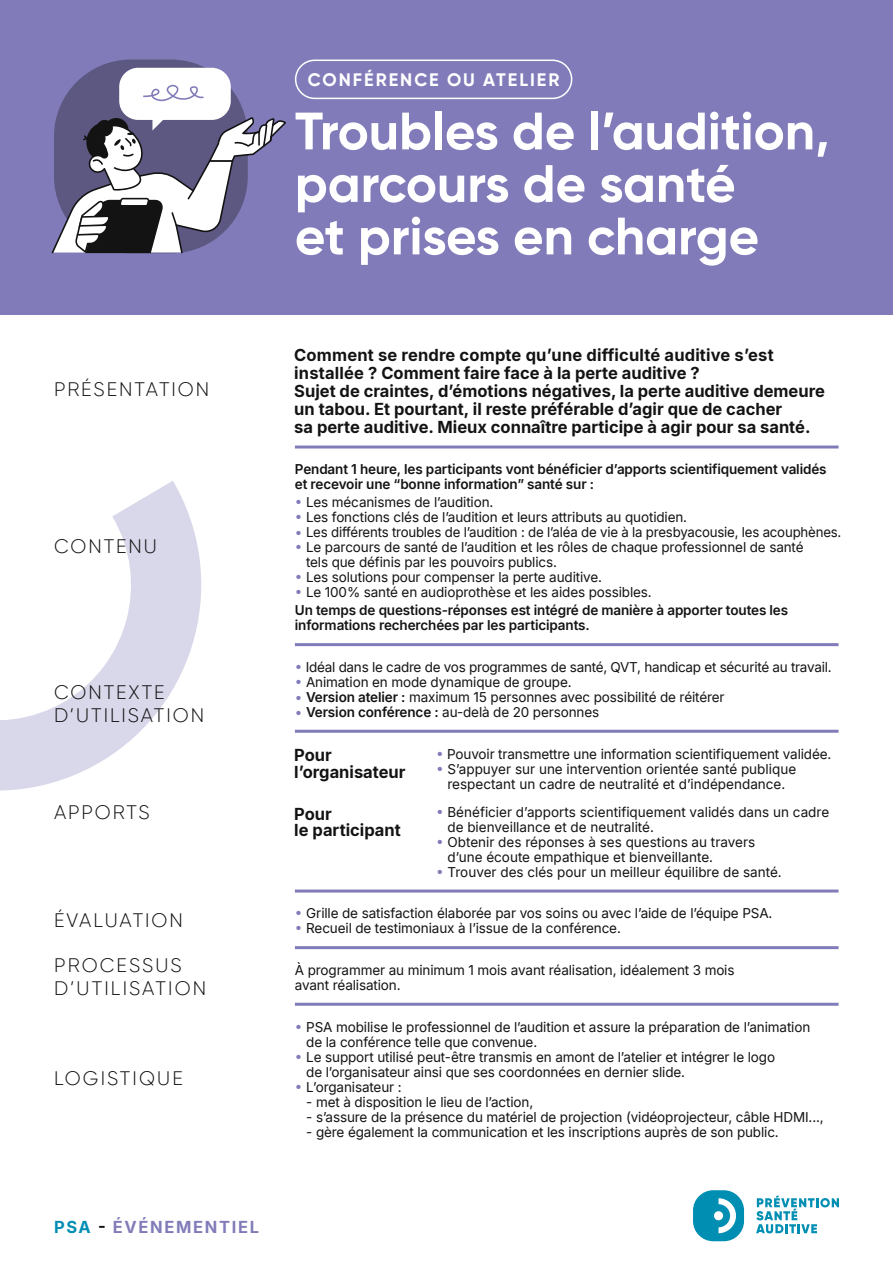
<style>
.page{position:relative;width:893px;height:1263px;background:#fff}
.page>*{position:absolute;margin:0;border:0;box-sizing:border-box;transform-origin:0 0}
.t1{font:700 52.5px/52.5px "Gilroy";color:#fff}
.t2{font:300 19.5px/23.4px "Gilroy";letter-spacing:.1em;color:#131313}
.t3{font:700 18px "Gilroy";letter-spacing:.11em;color:#fff}
.t4{font:700 16.5px/18px "Inter";color:#131313}
.t5{font:700 16.5px "Inter";letter-spacing:.1em;color:#817cb9}
.t6{font:13.5px/15px "Inter";letter-spacing:-.01em;color:#131313}
.t7{font:600 13.5px/15px "Inter";letter-spacing:-.01em;color:#131313}
.s1{color:#817cb9}
.s2{font-weight:400;color:#817cb9}
.s3{font-weight:400}
.s4{font-weight:600}
.s5{color:#008eb3}
.s6{color:#131313}
</style>
<div class="page">
<svg style="left:0;top:481px;width:202px;height:310px"></svg>
<hr style="left:295px;top:445px;width:543px;height:3px;background:#817cb9">
<hr style="left:295px;top:643px;width:543px;height:3px;background:#817cb9">
<hr style="left:295px;top:730px;width:543px;height:3px;background:#817cb9">
<hr style="left:295px;top:889px;width:543px;height:3px;background:#817cb9">
<hr style="left:295px;top:946px;width:543px;height:3px;background:#817cb9">
<hr style="left:295px;top:1003px;width:543px;height:3px;background:#817cb9">
<svg style="left:756px;top:1196px;width:83px;height:37px"></svg>
<div style="left:693px;top:1190px;width:51px;height:51px;background:#008eb3;border-radius:20px"></div>
<svg style="left:718px;top:1198px;width:18px;height:35px"></svg>
<div style="left:714px;top:1211px;width:9px;height:9px;background:#fff;border-radius:50%"></div>
<div style="left:0;top:0;width:893px;height:315px;background:#817cb9"></div>
<div style="left:295px;top:60px;width:277px;height:39px;border:2px solid #fff;border-radius:19px"></div>
<div style="left:54px;top:60px;width:194px;height:193px;background:#5c5882;border-radius:77px"></div>
<div style="left:119px;top:68px;width:112px;height:52px;background:#fff;border-radius:19px"></div>
<svg style="left:52px;top:84px;width:234px;height:169px"></svg>
<h3 class="t3" style="left:308px;top:69px;width:253px">CONFÉRENCE OU ATELIER</h3>
<h2 class="t2" style="left:54px;top:378px;width:157px">PRÉSENTATION</h2>
<h2 class="t2" style="left:54px;top:535px;width:104px">CONTENU</h2>
<h2 class="t2" style="left:54px;top:680px;width:152px">CONTEXTE<br>D’UTILISATION</h2>
<h2 class="t2" style="left:54px;top:800px;width:97px">APPORTS</h2>
<h1 class="t1" style="left:295px;top:104px;width:536px">Troubles de l’audition, parcours de santé<br>et prises en charge</h1>
<p class="t4" style="left:294px;top:345px;width:532px">Comment se rendre compte qu’une difficulté auditive s’est installée ? Comment faire face à la perte auditive ?<br>Sujet de craintes, d’émotions négatives, la perte auditive demeure un tabou. Et pourtant, il reste préférable d’agir que de cacher<br>sa perte auditive. Mieux connaître participe à agir pour sa santé.</p>
<p class="t7" style="left:295px;top:462px;width:533px">Pendant 1 heure, les participants vont bénéficier d’apports scientifiquement validés et recevoir une “bonne information” santé sur :</p>
<p class="t6" style="left:295px;top:494px;width:200px"><span class="s1">•</span> Les mécanismes de l’audition.</p>
<p class="t6" style="left:295px;top:509px;width:394px"><span class="s1">•</span> Les fonctions clés de l’audition et leurs attributs au quotidien.</p>
<p class="t6" style="left:295px;top:524px;width:548px"><span class="s1">•</span> Les différents troubles de l’audition : de l’aléa de vie à la presbyacousie, les acouphènes.</p>
<p class="t6" style="left:306px;top:539px;width:499px;text-indent:-11px"><span class="s1">•</span> Le parcours de santé de l’audition et les rôles de chaque professionnel de santé tels que définis par les pouvoirs publics.</p>
<p class="t6" style="left:295px;top:569px;width:309px"><span class="s1">•</span> Les solutions pour compenser la perte auditive.</p>
<p class="t7" style="left:295px;top:583px;width:495px;line-height:18px"><span class="s2">•</span> <span class="s3">Le 100% santé en audioprothèse et les aides possibles.<br></span>Un temps de questions-réponses est intégré de manière à apporter toutes les</p>
<p class="t7" style="left:295px;top:618px;width:296px">informations recherchées par les participants.</p>
<p class="t6" style="left:295px;top:659px;width:538px"><span class="s1">•</span> Idéal dans le cadre de vos programmes de santé, QVT, handicap et sécurité au travail.</p>
<p class="t6" style="left:295px;top:674px;width:278px"><span class="s1">•</span> Animation en mode dynamique de groupe.</p>
<p class="t6" style="left:295px;top:689px;width:431px"><span class="s1">•</span> <span class="s4">Version atelier :</span> maximum 15 personnes avec possibilité de réitérer</p>
<p class="t6" style="left:295px;top:704px;width:306px"><span class="s1">•</span> <span class="s4">Version conférence :</span> au-delà de 20 personnes</p>
<p class="t4" style="left:294px;top:747px;width:113px;line-height:16.5px">Pour l’organisateur</p>
<p class="t6" style="left:436px;top:746px;width:397px"><span class="s1">•</span> Pouvoir transmettre une information scientifiquement validée.</p>
<p class="t6" style="left:436px;top:761px;width:362px;text-align:center"><span class="s1">•</span> S’appuyer sur une intervention orientée santé publique respectant un cadre de neutralité et d’indépendance.</p>
<p class="t4" style="left:294px;top:805px;width:108px;line-height:16.5px">Pour<br>le participant</p>
<p class="t6" style="left:447px;top:804px;width:383px;text-indent:-11px"><span class="s1">•</span> Bénéficier d’apports scientifiquement validés dans un cadre de bienveillance et de neutralité.</p>
<p class="t6" style="left:447px;top:834px;width:309px;text-indent:-11px"><span class="s1">•</span> Obtenir des réponses à ses questions au travers d’une écoute empathique et bienveillante.</p>
<p class="t6" style="left:436px;top:864px;width:347px"><span class="s1">•</span> Trouver des clés pour un meilleur équilibre de santé.</p>
<h2 class="t2" style="left:54px;top:908px;width:130px">ÉVALUATION</h2>
<p class="t6" style="left:295px;top:905px;width:479px"><span class="s1">•</span> Grille de satisfaction élaborée par vos soins ou avec l’aide de l’équipe PSA.</p>
<p class="t6" style="left:295px;top:920px;width:328px"><span class="s1">•</span> Recueil de testimoniaux à l’issue de la conférence.</p>
<h2 class="t2" style="left:54px;top:953px;width:154px">PROCESSUS<br>D’UTILISATION</h2>
<p class="t6" style="left:295px;top:962px;width:441px">À programmer au minimum 1 mois avant réalisation, idéalement 3 mois avant réalisation.</p>
<h2 class="t2" style="left:54px;top:1066px;width:130px">LOGISTIQUE</h2>
<p class="t5" style="left:54px;top:1214px;width:207px"><span class="s5">PSA</span> <span class="s6">-</span> ÉVÉNEMENTIEL</p>
<p class="t6" style="left:306px;top:1019px;width:506px;text-indent:-11px"><span class="s1">•</span> PSA mobilise le professionnel de l’audition et assure la préparation de l’animation de la conférence telle que convenue.</p>
<p class="t6" style="left:306px;top:1049px;width:470px;text-indent:-11px"><span class="s1">•</span> Le support utilisé peut-être transmis en amont de l’atelier et intégrer le logo de l’organisateur ainsi que ses coordonnées en dernier slide.</p>
<p class="t6" style="left:295px;top:1079px;width:108px"><span class="s1">•</span> L’organisateur :</p>
<p class="t6" style="left:306px;top:1094px;width:228px">- met à disposition le lieu de l’action,</p>
<p class="t6" style="left:306px;top:1109px;width:519px">- s’assure de la présence du matériel de projection (vidéoprojecteur, câble HDMI...,</p>
<p class="t6" style="left:306px;top:1124px;width:474px">- gère également la communication et les inscriptions auprès de son public.</p>
</div>
